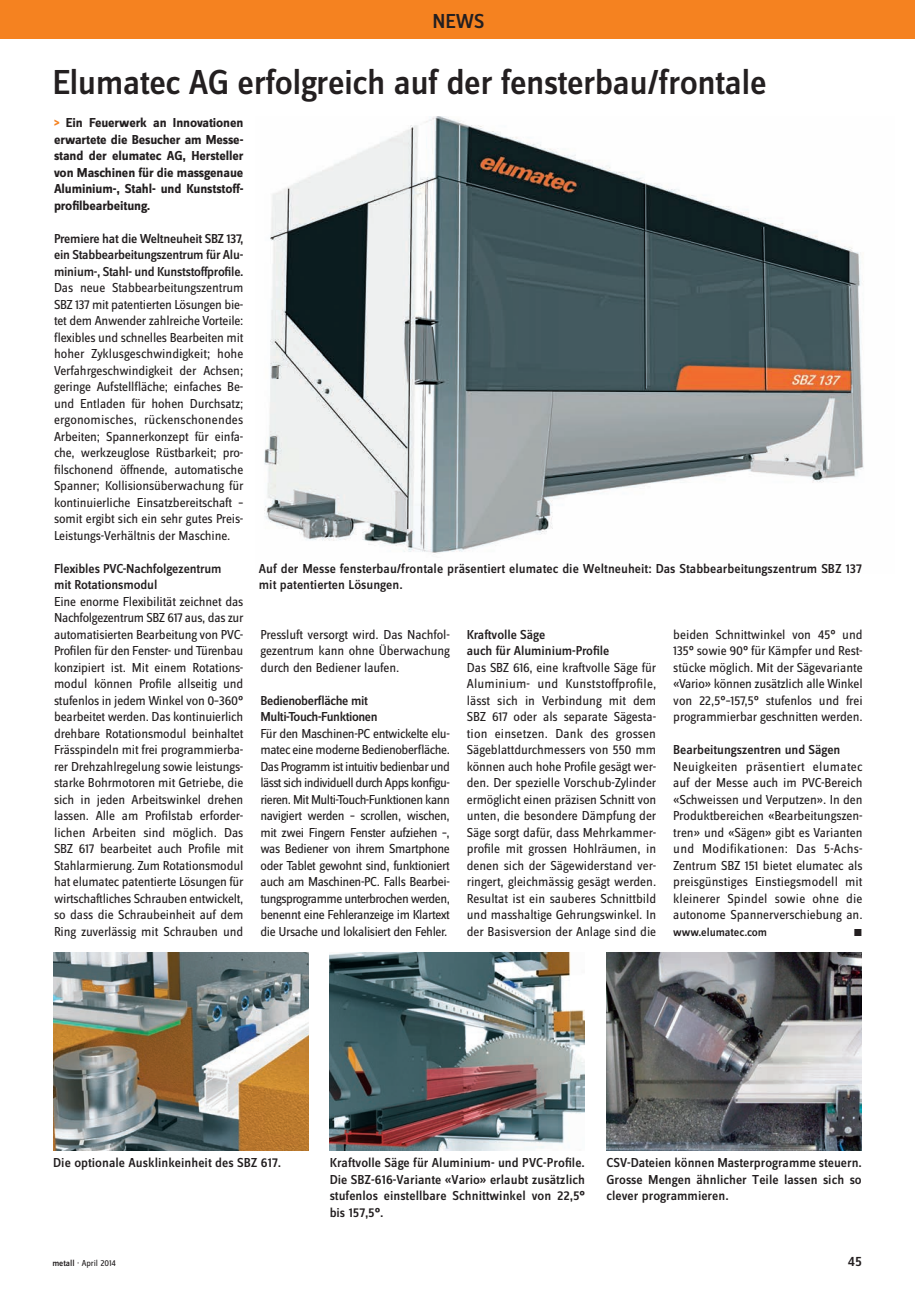
<style>
.page{position:relative;width:915px;height:1293px;background:#fff}
.page>*{position:absolute;margin:0;border:0;box-sizing:border-box;transform-origin:0 0}
.NEWS_Titel_24__mediu{font:500 36px "Zine Sans Dis";letter-spacing:-.015em;color:#231f20}
.t1{font:500 21px "Zine Sans Dis";color:#231f20}
.t2{font:500 14.25px "Zine Sans Dis";color:#231f20}
.NEWS_Grundtext_ohne{font:13.5px/16.5px "Zine Sans Dis";letter-spacing:-.01em;color:#231f20;text-align:justify}
.NEWS_Legende_9__medi{font:500 13.5px/16.5px "Zine Sans Dis";color:#231f20;text-align:justify}
.NEWS_Grundtext_ohne-2{font:500 13.5px/16.5px "Zine Sans Dis";letter-spacing:-.02em;color:#231f20;text-align:justify}
.NEWS_Grundtext_ohne-3{font:700 13.5px/16.5px "Zine Sans Dis";letter-spacing:-.01em;color:#231f20;text-align:justify}
.NEWS_Grundtext_ohne-4{font:500 12px "Zine Sans Dis";letter-spacing:-.005em;color:#231f20}
.NEWS_Grundtext_ohne-5{font:10.5px "Zine Sans Dis Regular Roman Exp";color:#231f20}
.t3{font:9px "Zine Sans Dis";color:#231f20}
.s1{color:#f58220}
.s2{font-weight:500}
</style>
<div class="page">
<div style="left:0;top:0;width:914px;height:38px;background:#f58220"></div>
<img style="left:53px;top:953px;width:255px;height:197px">
<img style="left:329px;top:953px;width:255px;height:197px">
<img style="left:606px;top:953px;width:255px;height:197px">
<img style="left:264px;top:117px;width:600px;height:436px">
<p class="t1" style="left:432px;top:11px;width:53px">NEWS</p>
<p class="NEWS_Titel_24__mediu" style="left:52px;top:64px;width:715px">Elumatec AG erfolgreich auf der fensterbau/frontale</p>
<p class="NEWS_Grundtext_ohne-3" style="left:54px;top:115px;width:191px"><span class="s1">&gt;</span> Ein Feuerwerk an Innovationen erwartete die Besucher am Messe&shy;stand der elumatec AG, Hersteller von Maschinen für die massgenaue Aluminium-, Stahl- und Kunststoff&shy;profilbearbeitung.</p>
<p class="NEWS_Grundtext_ohne-2" style="left:54px;top:231px;width:191px">Premiere hat die Weltneuheit SBZ 137, ein Stabbearbeitungszentrum für Alu&shy;minium-, Stahl- und Kunststoffprofile.</p>
<p class="NEWS_Grundtext_ohne" style="left:54px;top:280px;width:191px">Das neue Stabbearbeitungszentrum SBZ 137 mit patentierten Lösungen bie&shy;tet dem Anwender zahlreiche Vorteile: flexibles und schnelles Bearbeiten mit hoher Zyklusgeschwindigkeit; hohe Verfahrgeschwindigkeit der Achsen; geringe Aufstellfläche; einfaches Be&shy;und Entladen für hohen Durchsatz; ergonomisches, rückenschonendes Arbeiten; Spannerkonzept für einfa&shy;che, werkzeuglose Rüstbarkeit; pro&shy;filschonend öffnende, automatische Spanner; Kollisionsüberwachung für kontinuierliche Einsatzbereitschaft – somit ergibt sich ein sehr gutes Preis-Leistungs-Verhältnis der Maschine.</p>
<p class="NEWS_Grundtext_ohne-2" style="left:54px;top:561px;width:169px">Flexibles PVC-Nachfolgezentrum</p>
<p class="NEWS_Grundtext_ohne-2" style="left:54px;top:577px;width:105px">mit Rotationsmodul</p>
<p class="NEWS_Grundtext_ohne" style="left:54px;top:594px;width:191px">Eine enorme Flexibilität zeichnet das Nachfolgezentrum SBZ 617 aus, das zur automatisierten Bearbeitung von PVC-Profilen für den Fenster- und Türenbau konzipiert ist. Mit einem Rotations&shy;modul können Profile allseitig und stufenlos in jedem Winkel von 0–360° bearbeitet werden. Das kontinuierlich drehbare Rotationsmodul beinhaltet Frässpindeln mit frei programmierba&shy;rer Drehzahlregelung sowie leistungs&shy;starke Bohrmotoren mit Getriebe, die sich in jeden Arbeitswinkel drehen lassen. Alle am Profilstab erforder&shy;lichen Arbeiten sind möglich. Das SBZ 617 bearbeitet auch Profile mit Stahlarmierung. Zum Rotationsmodul hat elumatec patentierte Lösungen für wirtschaftliches Schrauben entwickelt, so dass die Schraubeinheit auf dem Ring zuverlässig mit Schrauben und</p>
<p class="NEWS_Legende_9__medi" style="left:259px;top:561px;width:604px">Auf der Messe fensterbau/frontale präsentiert elumatec die Weltneuheit: Das Stabbearbeitungszentrum SBZ 137 mit patentierten Lösungen.</p>
<p class="NEWS_Grundtext_ohne-2" style="left:466px;top:626px;width:80px">Kraftvolle Säge</p>
<p class="NEWS_Grundtext_ohne-2" style="left:466px;top:643px;width:144px">auch für Aluminium-Profile</p>
<p class="NEWS_Grundtext_ohne" style="left:466px;top:659px;width:191px">Das SBZ 616, eine kraftvolle Säge für Aluminium- und Kunststoffprofile, lässt sich in Verbindung mit dem SBZ 617 oder als separate Sägesta&shy;tion einsetzen. Dank des grossen Sägeblattdurchmessers von 550 mm können auch hohe Profile gesägt wer&shy;den. Der spezielle Vorschub-Zylinder ermöglicht einen präzisen Schnitt von unten, die besondere Dämpfung der Säge sorgt dafür, dass Mehrkammer&shy;profile mit grossen Hohlräumen, in denen sich der Sägewiderstand ver&shy;ringert, gleichmässig gesägt werden.<br>Resultat ist ein sauberes Schnittbild und masshaltige Gehrungswinkel. In der Basisversion der Anlage sind die</p>
<p class="NEWS_Grundtext_ohne" style="left:260px;top:626px;width:191px">Pressluft versorgt wird. Das Nachfol&shy;gezentrum kann ohne Überwachung durch den Bediener laufen.</p>
<p class="NEWS_Grundtext_ohne-2" style="left:260px;top:692px;width:109px">Bedienoberfläche mit</p>
<p class="NEWS_Grundtext_ohne-2" style="left:260px;top:709px;width:119px">Multi-Touch-Funktionen</p>
<p class="NEWS_Grundtext_ohne" style="left:260px;top:725px;width:191px">Für den Maschinen-PC entwickelte elu&shy;matec eine moderne Bedienoberfläche.<br>Das Programm ist intuitiv bedienbar und lässt sich individuell durch Apps konfigu&shy;rieren. Mit Multi-Touch-Funktionen kann navigiert werden – scrollen, wischen, mit zwei Fingern Fenster aufziehen –, was Bediener von ihrem Smartphone oder Tablet gewohnt sind, funktioniert auch am Maschinen-PC. Falls Bearbei&shy;tungsprogramme unterbrochen werden, benennt eine Fehleranzeige im Klartext die Ursache und lokalisiert den Fehler.</p>
<p class="NEWS_Grundtext_ohne" style="left:673px;top:626px;width:191px">beiden Schnittwinkel von 45° und 135° sowie 90° für Kämpfer und Rest&shy;stücke möglich. Mit der Sägevariante «Vario» können zusätzlich alle Winkel von 22,5°–157,5° stufenlos und frei programmierbar geschnitten werden.</p>
<p class="NEWS_Grundtext_ohne-2" style="left:673px;top:742px;width:169px">Bearbeitungszentren und Sägen</p>
<p class="NEWS_Grundtext_ohne" style="left:673px;top:758px;width:191px">Neuigkeiten präsentiert elumatec auf der Messe auch im PVC-Bereich «Schweissen und Verputzen». In den Produktbereichen «Bearbeitungszen&shy;tren» und «Sägen» gibt es Varianten und Modifikationen: Das 5-Achs-Zentrum SBZ 151 bietet elumatec als preisgünstiges Einstiegsmodell mit kleinerer Spindel sowie ohne die autonome Spannerverschiebung an.</p>
<p class="NEWS_Grundtext_ohne-4" style="left:673px;top:926px;width:95px">www.elumatec.com</p>
<p class="NEWS_Grundtext_ohne-5" style="left:853px;top:927px;width:11px">m</p>
<p class="NEWS_Legende_9__medi" style="left:53px;top:1155px;width:229px">Die optionale Ausklinkeinheit des SBZ 617.</p>
<p class="NEWS_Legende_9__medi" style="left:329px;top:1155px;width:257px">Kraftvolle Säge für Aluminium- und PVC-Profile.<br>Die SBZ-616-Variante «Vario» erlaubt zusätzlich stufenlos einstellbare Schnittwinkel von 22,5° bis 157,5°.</p>
<p class="NEWS_Legende_9__medi" style="left:606px;top:1155px;width:257px">CSV-Dateien können Masterprogramme steuern.<br>Grosse Mengen ähnlicher Teile lassen sich so clever programmieren.</p>
<p class="t3" style="left:52px;top:1259px;width:65px"><span class="s2">metall</span> · April 2014</p>
<p class="t2" style="left:847px;top:1254px;width:15px">45</p>
</div>
